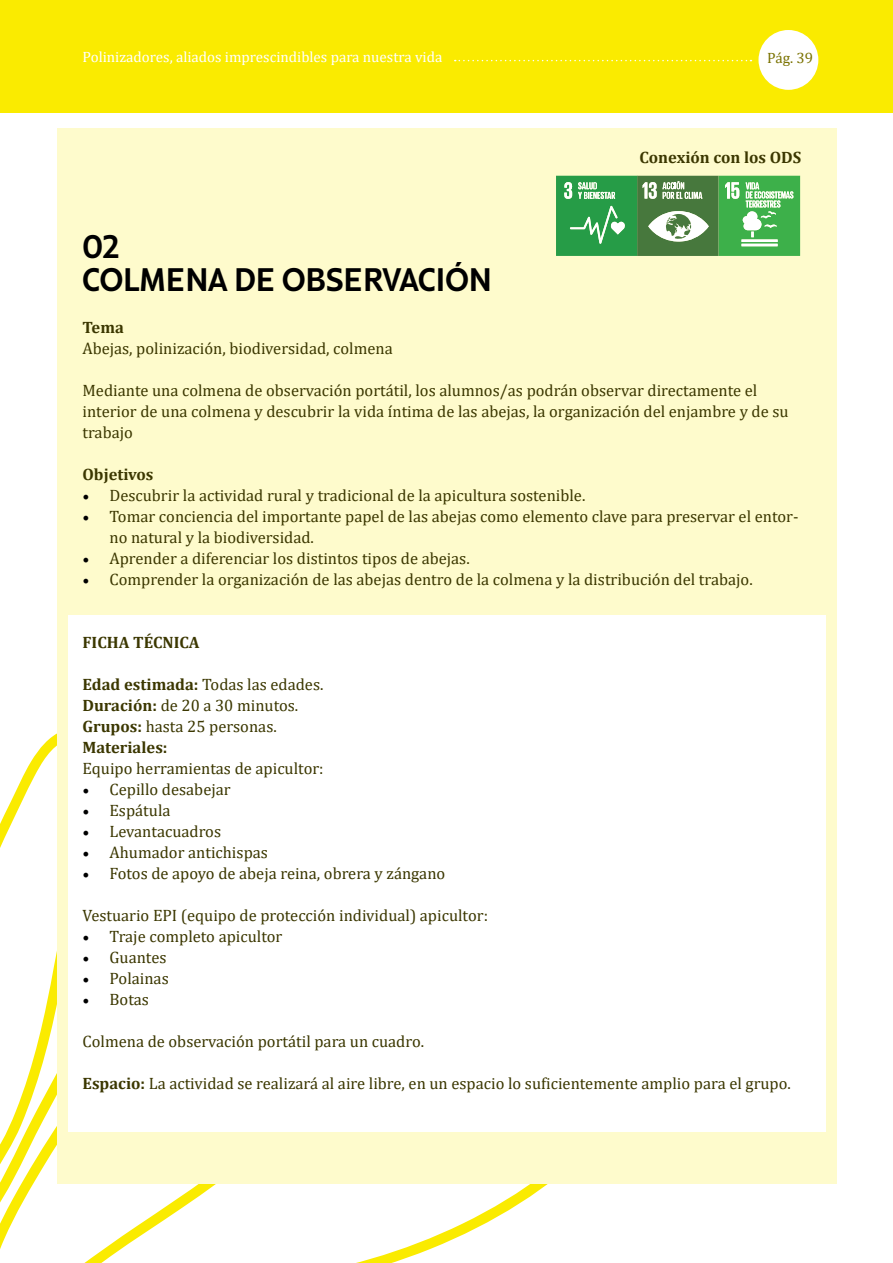
<style>
.page{position:relative;width:893px;height:1263px;background:#fff}
.page>*{position:absolute;margin:0;border:0;box-sizing:border-box;transform-origin:0 0}
.t1{font:28.5px/33px "June Expt Variable Active";color:#000}
.t2{font:16.5px/21px "Cambria";color:#3b3700}
.t3{font:700 16.5px "Cambria";color:#3b3700}
.t4{font:15px "Cambria";color:#fff}
.t5{font:15px "Cambria";color:#7a7200}
.s1{font-family:"Minion Pro";font-size:18px;color:#000}
.s2{font-weight:700}
</style>
<div class="page">
<div style="left:0;top:0;width:893px;height:112px;background:#faeb00"></div>
<div style="left:758px;top:30px;width:60px;height:60px;background:#fff;border-radius:50%"></div>
<svg style="left:455px;top:60px;width:296px;height:1px"></svg>
<svg style="left:0;top:733px;width:699px;height:530px"></svg>
<div style="left:57px;top:128px;width:779px;height:1055px;background:#fefbcc"></div>
<div style="left:68px;top:615px;width:757px;height:517px;background:#fff"></div>
<svg style="left:556px;top:176px;width:244px;height:80px;background:#5aa964"></svg>
<p class="t4" style="left:82px;top:48px;width:361px">Polinizadores, aliados imprescindibles para nuestra vida</p>
<p class="t5" style="left:767px;top:49px;width:47px">Pág. 39</p>
<p class="t3" style="left:640px;top:146px;width:163px">Conexión con los ODS</p>
<h1 class="t1" style="left:82px;top:230px;width:411px">02<br>COLMENA DE OBSERVACIÓN</h1>
<p class="t3" style="left:82px;top:316px;width:43px">Tema</p>
<p class="t2" style="left:82px;top:338px;width:312px">Abejas, polinización, biodiversidad, colmena</p>
<p class="t2" style="left:82px;top:380px;width:708px">Mediante una colmena de observación portátil, los alumnos/as podrán observar directamente el interior de una colmena y descubrir la vida íntima de las abejas, la organización del enjambre y de su trabajo</p>
<p class="t3" style="left:82px;top:463px;width:73px">Objetivos</p>
<p class="t2" style="left:82px;top:485px;width:504px"><span class="s1">•</span> Descubrir la actividad rural y tradicional de la apicultura sostenible.</p>
<p class="t2" style="left:110px;top:506px;width:691px;text-indent:-27px"><span class="s1">•</span> Tomar conciencia del importante papel de las abejas como elemento clave para preservar el entor&shy;no natural y la biodiversidad.</p>
<p class="t2" style="left:82px;top:548px;width:389px"><span class="s1">•</span> Aprender a diferenciar los distintos tipos de abejas.</p>
<p class="t2" style="left:82px;top:569px;width:672px"><span class="s1">•</span> Comprender la organización de las abejas dentro de la colmena y la distribución del trabajo.</p>
<p class="t3" style="left:83px;top:631px;width:119px">FICHA TÉCNICA</p>
<p class="t2" style="left:83px;top:674px;width:242px"><span class="s2">Edad estimada:</span> Todas las edades.<br><span class="s2">Duración:</span> de 20 a 30 minutos.<br><span class="s2">Grupos:</span> hasta 25 personas.<br><span class="s2">Materiales:</span></p>
<p class="t2" style="left:83px;top:758px;width:243px">Equipo herramientas de apicultor:</p>
<p class="t2" style="left:82px;top:779px;width:150px"><span class="s1">•</span> Cepillo desabejar</p>
<p class="t2" style="left:82px;top:800px;width:90px"><span class="s1">•</span> Espátula</p>
<p class="t2" style="left:82px;top:821px;width:140px"><span class="s1">•</span> Levantacuadros</p>
<p class="t2" style="left:82px;top:842px;width:187px"><span class="s1">•</span> Ahumador antichispas</p>
<p class="t2" style="left:82px;top:863px;width:364px"><span class="s1">•</span> Fotos de apoyo de abeja reina, obrera y zángano</p>
<p class="t2" style="left:83px;top:905px;width:407px">Vestuario EPI (equipo de protección individual) apicultor:</p>
<p class="t2" style="left:82px;top:926px;width:201px"><span class="s1">•</span> Traje completo apicultor</p>
<p class="t2" style="left:82px;top:947px;width:86px"><span class="s1">•</span> Guantes</p>
<p class="t2" style="left:82px;top:968px;width:88px"><span class="s1">•</span> Polainas</p>
<p class="t2" style="left:82px;top:989px;width:68px"><span class="s1">•</span> Botas</p>
<p class="t2" style="left:83px;top:1031px;width:343px">Colmena de observación portátil para un cuadro.</p>
<p class="t2" style="left:83px;top:1073px;width:710px"><span class="s2">Espacio:</span> La actividad se realizará al aire libre, en un espacio lo suficientemente amplio para el grupo.</p>
</div>
